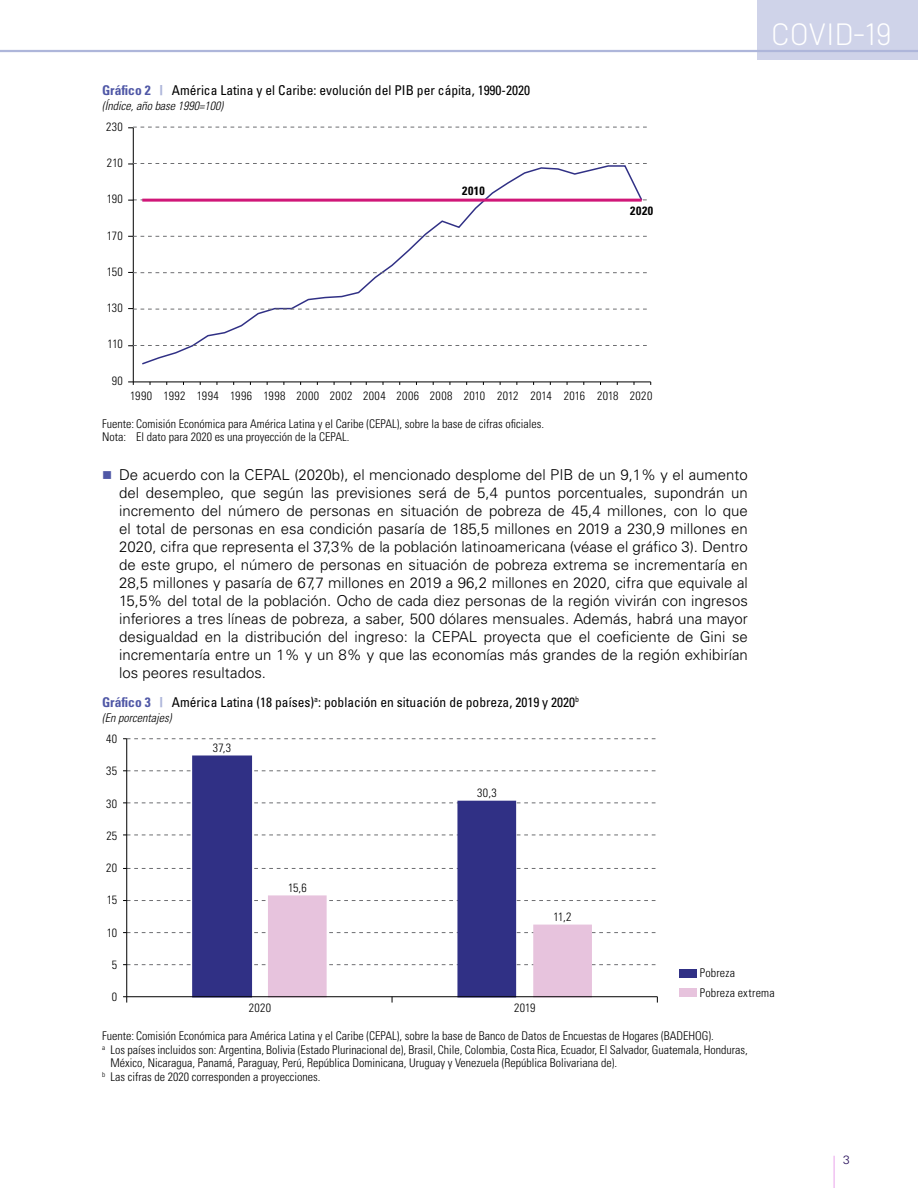
<style>
.page{position:relative;width:918px;height:1188px;background:#fff}
.page>*{position:absolute;margin:0;border:0;box-sizing:border-box;transform-origin:0 0}
.t1{font:300 30.6px "Barlow";color:#fff}
.t2{font:300 15px/18px "Univers LT Std";color:#000;text-align:justify}
.t3{font:condensed 13.5px "Univers LT Std";color:#000}
.t4{font:300 condensed 12px/13.8px "Univers LT Std";color:#000}
.t5{font:300 condensed 12px "Univers LT Std";letter-spacing:.035em;color:#000}
.t6{font:italic 300 condensed 12px "Univers LT Std";color:#000}
.t7{font:300 condensed 12px/19.6px "Univers LT Std";letter-spacing:.02em;color:#000}
.t8{font:700 condensed 12px "Univers LT Std";letter-spacing:.05em;color:#000}
.t9{font:300 12px "Univers LT Std";color:#250c59}
.s1{font-weight:700;color:#4f57a6}
.s2{font-weight:900;font-stretch:expanded;color:#aeb6da}
</style>
<div class="page">
<div style="left:757px;top:0;width:161px;height:60px;background:#cfd3e9"></div>
<hr style="left:0;top:50px;width:918px;height:2px;background:#aeb6da">
<hr style="left:833px;top:1156px;width:2px;height:32px;background:#f1c2f2">
<hr style="left:133px;top:128px;width:1px;height:254px;background:#000">
<svg style="left:128px;top:200px;width:519px;height:1px"></svg>
<hr style="left:133px;top:382px;width:518px;height:1px;background:#000">
<svg style="left:140px;top:165px;width:504px;height:200px"></svg>
<hr style="left:142px;top:199px;width:500px;height:3px;background:#d01778">
<svg style="left:128px;top:345px;width:519px;height:1px"></svg>
<svg style="left:128px;top:308px;width:519px;height:2px"></svg>
<svg style="left:128px;top:272px;width:519px;height:1px"></svg>
<svg style="left:128px;top:236px;width:519px;height:1px"></svg>
<svg style="left:128px;top:163px;width:519px;height:2px"></svg>
<svg style="left:128px;top:127px;width:519px;height:1px"></svg>
<svg style="left:192px;top:755px;width:324px;height:140px"></svg>
<hr style="left:126px;top:739px;width:1px;height:258px;background:#000">
<svg style="left:123px;top:738px;width:533px;height:1px"></svg>
<svg style="left:123px;top:770px;width:533px;height:2px"></svg>
<svg style="left:123px;top:802px;width:533px;height:2px"></svg>
<svg style="left:123px;top:835px;width:533px;height:1px"></svg>
<svg style="left:123px;top:868px;width:533px;height:1px"></svg>
<svg style="left:123px;top:895px;width:535px;height:108px"></svg>
<div style="left:679px;top:969px;width:17px;height:8px;background:#303085"></div>
<div style="left:679px;top:988px;width:17px;height:9px;background:#e7c3dd"></div>
<p class="t3" style="left:102px;top:81px;width:430px"><span class="s1">Gráfico 2</span> <span class="s2">|</span> América Latina y el Caribe: evolución del PIB per cápita, 1990-2020</p>
<p class="t6" style="left:102px;top:98px;width:123px">(Índice, año base 1990=100)</p>
<p class="t4" style="left:106px;top:120px;width:18px">230</p>
<p class="t4" style="left:107px;top:156px;width:17px">210</p>
<p class="t4" style="left:107px;top:192px;width:18px">190</p>
<p class="t4" style="left:107px;top:229px;width:17px">170</p>
<p class="t8" style="left:462px;top:183px;width:24px">2010</p>
<p class="t4" style="left:107px;top:265px;width:18px">150</p>
<p class="t4" style="left:107px;top:301px;width:18px">130</p>
<p class="t4" style="left:108px;top:337px;width:17px">110</p>
<p class="t4" style="left:112px;top:373px;width:13px">90</p>
<p class="t5" style="left:130px;top:389px;width:356px">1990 1992 1994 1996 1998 2000 2002 2004 2006 2008 2010</p>
<p class="t8" style="left:630px;top:204px;width:25px">2020</p>
<p class="t4" style="left:497px;top:389px;width:157px">2012 2014 2016 2018 2020</p>
<p class="t4" style="left:102px;top:417px;width:443px">Fuente: Comisión Económica para América Latina y el Caribe (CEPAL), sobre la base de cifras oficiales.<br>Nota: El dato para 2020 es una proyección de la CEPAL.</p>
<p class="t2" style="left:119px;top:466px;width:630px">De acuerdo con la CEPAL (2020b), el mencionado desplome del PIB de un 9,1% y el aumento del desempleo, que según las previsiones será de 5,4 puntos porcentuales, supondrán un incremento del número de personas en situación de pobreza de 45,4 millones, con lo que el total de personas en esa condición pasaría de 185,5 millones en 2019 a 230,9 millones en 2020, cifra que representa el 37,3% de la población latinoamericana (véase el gráfico 3). Dentro de este grupo, el número de personas en situación de pobreza extrema se incrementaría en 28,5 millones y pasaría de 67,7 millones en 2019 a 96,2 millones en 2020, cifra que equivale al 15,5% del total de la población. Ocho de cada diez personas de la región vivirán con ingresos inferiores a tres líneas de pobreza, a saber, 500 dólares mensuales. Además, habrá una mayor desigualdad en la distribución del ingreso: la CEPAL proyecta que el coeficiente de Gini se incrementaría entre un 1% y un 8% y que las economías más grandes de la región exhibirían los peores resultados.</p>
<p class="t3" style="left:102px;top:694px;width:479px"><span class="s1">Gráfico 3</span> <span class="s2">|</span> América Latina (18 países)<sup>a</sup>: población en situación de pobreza, 2019 y 2020<sup>b</sup></p>
<p class="t6" style="left:102px;top:710px;width:71px">(En porcentajes)</p>
<p class="t4" style="left:213px;top:741px;width:20px">37,3</p>
<p class="t4" style="left:477px;top:786px;width:21px">30,3</p>
<p class="t4" style="left:106px;top:732px;width:13px">40</p>
<p class="t4" style="left:106px;top:764px;width:12px">35</p>
<p class="t4" style="left:106px;top:797px;width:13px">30</p>
<p class="t4" style="left:106px;top:829px;width:12px">25</p>
<p class="t4" style="left:106px;top:861px;width:13px">20</p>
<p class="t4" style="left:107px;top:893px;width:12px">15</p>
<p class="t4" style="left:107px;top:926px;width:12px">10</p>
<p class="t4" style="left:288px;top:881px;width:20px">15,6</p>
<p class="t4" style="left:553px;top:910px;width:19px">11,2</p>
<h1 class="t1" style="left:771px;top:15px;width:122px">COVID-19</h1>
<p class="t4" style="left:112px;top:958px;width:7px">5</p>
<p class="t7" style="left:700px;top:963px;width:76px">Pobreza<br>Pobreza extrema</p>
<p class="t4" style="left:102px;top:1029px;width:613px">Fuente: Comisión Económica para América Latina y el Caribe (CEPAL), sobre la base de Banco de Datos de Encuestas de Hogares (BADEHOG).</p>
<p class="t4" style="left:102px;top:1043px;width:647px"><sup>a</sup> Los países incluidos son: Argentina, Bolivia (Estado Plurinacional de), Brasil, Chile, Colombia, Costa Rica, Ecuador, El Salvador, Guatemala, Honduras,</p>
<p class="t4" style="left:111px;top:1056px;width:508px">México, Nicaragua, Panamá, Paraguay, Perú, República Dominicana, Uruguay y Venezuela (República Bolivariana de).</p>
<p class="t4" style="left:102px;top:1070px;width:220px"><sup>b</sup> Las cifras de 2020 corresponden a proyecciones.</p>
<p class="t4" style="left:112px;top:990px;width:7px">0</p>
<p class="t4" style="left:249px;top:1001px;width:24px">2020</p>
<p class="t4" style="left:514px;top:1001px;width:23px">2019</p>
<p class="t9" style="left:843px;top:1153px;width:8px">3</p>
</div>
